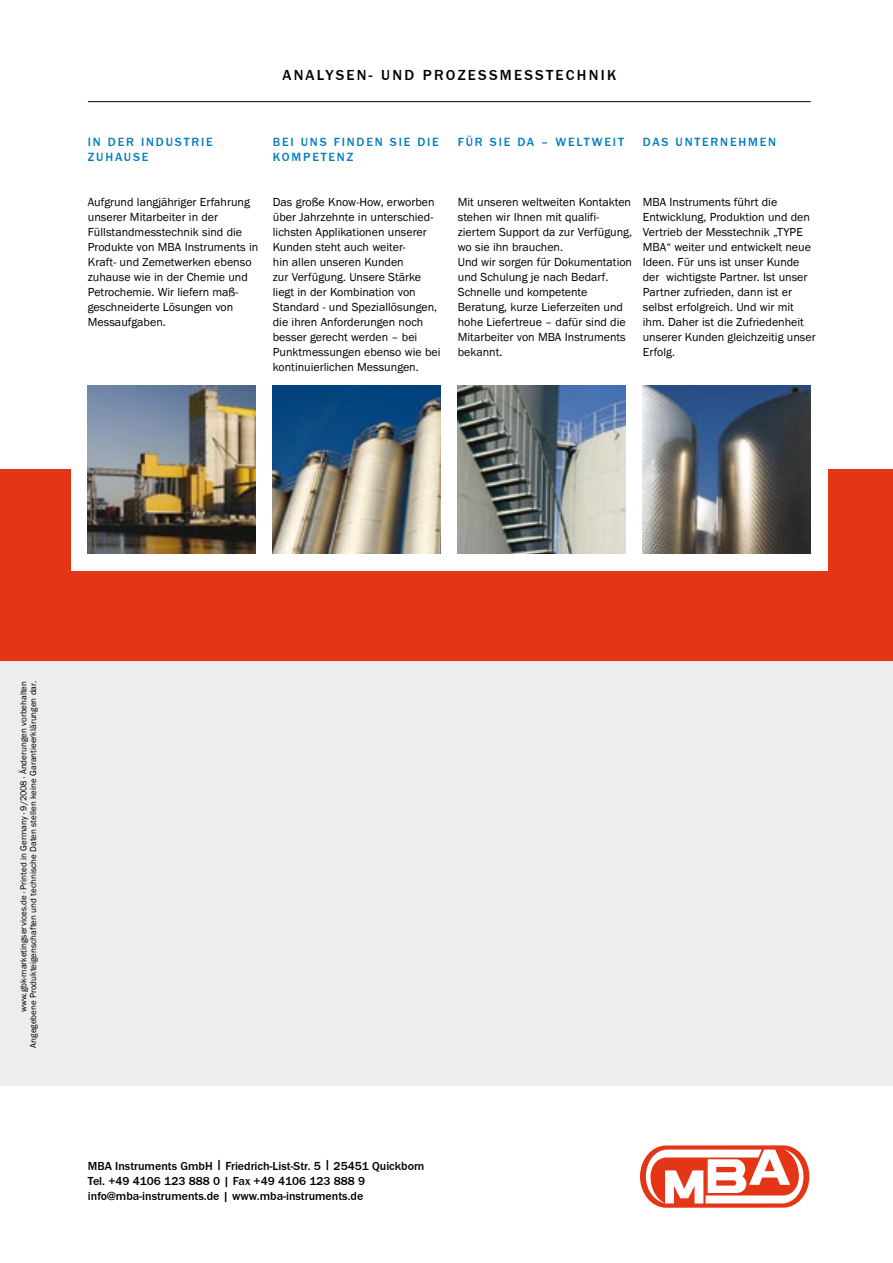
<style>
.page{position:relative;width:893px;height:1263px;background:#fff}
.page>*{position:absolute;margin:0;border:0;box-sizing:border-box;transform-origin:0 0}
.t1{font:500 15px "SICK Franklin";letter-spacing:.15em;color:#000}
.t2{font:500 12.15px/15px "SICK Franklin";letter-spacing:.15em;color:#007cc0}
.t3{font:12px/15px "SICK Franklin";color:#000}
.t4{font:500 12px/15px "SICK Franklin";color:#000}
.t5{font:9px/9.8px "SICK Franklin";color:#000;text-align:right}
</style>
<div class="page">
<div style="left:0;top:660px;width:893px;height:425px;background:#eceded"></div>
<div style="left:0;top:469px;width:893px;height:191px;background:#e53517"></div>
<div style="left:71px;top:369px;width:757px;height:202px;background:#fff"></div>
<img style="left:643px;top:386px;width:168px;height:168px">
<img style="left:458px;top:386px;width:168px;height:168px">
<svg style="left:640px;top:1145px;width:169px;height:63px"></svg>
<img style="left:273px;top:386px;width:168px;height:168px">
<img style="left:88px;top:386px;width:168px;height:168px">
<hr style="left:88px;top:101px;width:723px;height:1px;background:#000">
<p class="t1" style="left:282px;top:66px;width:196px">Analysen- und Prozess</p>
<p class="t1" style="left:500px;top:66px;width:25px">mess</p>
<p class="t1" style="left:546px;top:66px;width:72px">technik</p>
<p class="t2" style="left:88px;top:135px;width:125px">In der Indus trie<br>Zuhause</p>
<p class="t3" style="left:88px;top:195px;width:172px">Aufgrund langjähriger Erfahrung unserer Mitarbeiter in der<br>Füllstandmesstechnik sind die<br>Produkte von MBA Instruments in<br>Kraft- und Zemetwerken ebenso zuhause wie in der Chemie und<br>Petrochemie. Wir liefern maß&shy;geschneiderte Lösungen von<br>Messaufgaben.</p>
<p class="t2" style="left:273px;top:135px;width:70px">BEI UNS FIND</p>
<p class="t2" style="left:366px;top:135px;width:74px">EN SIE DI E</p>
<p class="t2" style="left:273px;top:150px;width:10px">KOM</p>
<p class="t2" style="left:303px;top:150px;width:43px">PETENZ</p>
<p class="t3" style="left:273px;top:195px;width:169px">Das große Know-How, erworben über Jahrzehnte in unterschied&shy;lichsten Applikationen unserer<br>Kunden steht auch weiter-<br>hin allen unseren Kunden<br>zur Verfügung. Unsere Stärke liegt in der Kombination von<br>Standard - und Speziallösungen, die ihren Anforderungen noch besser gerecht werden – bei<br>Punktmessungen ebenso wie bei kontinuierlichen Messungen.</p>
<p class="t2" style="left:458px;top:135px;width:168px">Für Sie da – weltweit</p>
<p class="t2" style="left:643px;top:135px;width:42px">DA S UNT</p>
<p class="t2" style="left:702px;top:135px;width:74px">ERNEHM EN</p>
<p class="t3" style="left:458px;top:195px;width:176px">Mit unseren weltweiten Kontakten stehen wir Ihnen mit qualifi&shy;ziertem Support da zur Verfügung, wo sie ihn brauchen.<br>Und wir sorgen für Dokumentation und Schulung je nach Bedarf.<br>Schnelle und kompetente<br>Beratung, kurze Lieferzeiten und hohe Liefertreue – dafür sind die<br>Mitarbeiter von MBA Instruments bekannt.</p>
<p class="t3" style="left:643px;top:195px;width:174px">MBA Instruments führt die<br>Entwicklung, Produktion und den<br>Vertrieb der Messtechnik „TYPE<br>MBA“ weiter und entwickelt neue<br>Ideen. Für uns ist unser Kunde der wichtigste Partner. Ist unser<br>Partner zufrieden, dann ist er selbst erfolgreich. Und wir mit ihm. Daher ist die Zufriedenheit unserer Kunden gleichzeitig unser<br>Erfolg.</p>
<p class="t5" style="left:19px;top:1047px;width:368px;rotate:-90deg">www.gbk-marketingservices.de · Printed in Germany · 9/2008 · Änderungen vorbehalten<br>Angegebene Produkteigenschaften und technische Daten stellen keine Garantieerklärungen dar.</p>
<p class="t4" style="left:88px;top:1158px;width:338px">MBA Instruments GmbH | Friedrich-List-Str. 5 | 25451 Quickborn<br>Tel. +49 4106 123 888 0 | Fax +49 4106 123 888 9 info@mba-instruments.de | www.mba-instruments.de</p>
</div>
